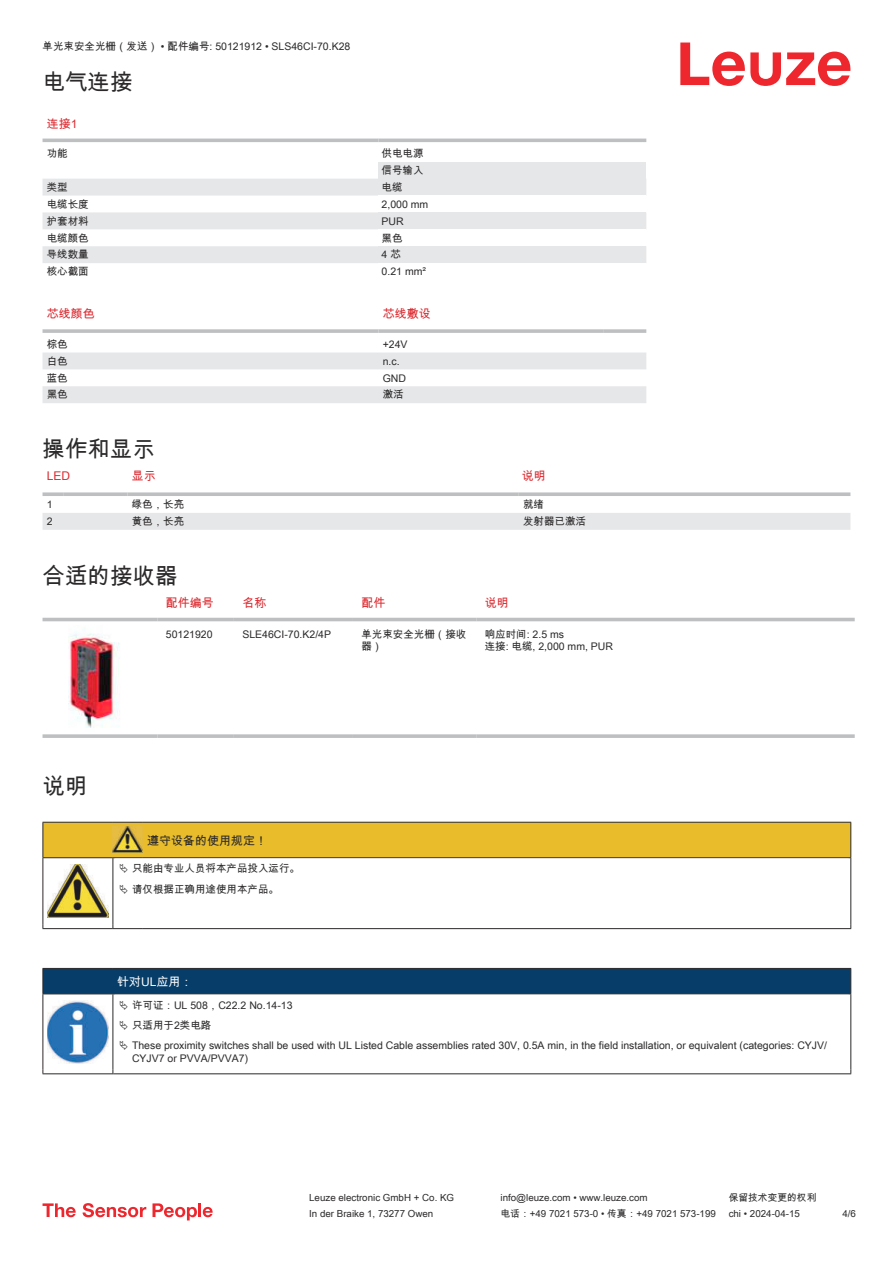
<style>
.page{position:relative;width:893px;height:1263px;background:#fff}
.page>*{position:absolute;margin:0;border:0;box-sizing:border-box;transform-origin:0 0}
.t1{font:22.5px "Arial Unicode MS";color:#2b292a}
.t2{font:12px "Arial Unicode MS";color:#db2a30}
.t3{font:12px "Arial Unicode MS";color:#2b292a}
.t4{font:12px "Arial Unicode MS";color:#fff}
.t5{font:10.5px/20.2px "Arial Unicode MS";color:#2b292a}
.t6{font:9.75px "Arial Unicode MS";color:#2b292a}
</style>
<div class="page">
<svg style="left:680px;top:43px;width:170px;height:43px"></svg>
<svg style="left:43px;top:138px;width:603px;height:1px"></svg>
<svg style="left:43px;top:179px;width:335px;height:84px;fill:#e6e7e9"></svg>
<hr style="left:43px;top:139px;width:335px;height:3px;background:#bdbfc1">
<hr style="left:378px;top:139px;width:268px;height:3px;background:#bdbfc1">
<div style="left:378px;top:162px;width:268px;height:17px;background:#e6e7e9"></div>
<div style="left:378px;top:179px;width:268px;height:17px;background:#e6e7e9"></div>
<div style="left:378px;top:212px;width:268px;height:17px;background:#e6e7e9"></div>
<div style="left:378px;top:246px;width:268px;height:17px;background:#e6e7e9"></div>
<svg style="left:43px;top:352px;width:603px;height:51px"></svg>
<svg style="left:43px;top:329px;width:335px;height:4px"></svg>
<svg style="left:378px;top:329px;width:226px;height:4px"></svg>
<svg style="left:604px;top:329px;width:42px;height:4px"></svg>
<div style="left:43px;top:513px;width:807px;height:17px;background:#e6e7e9"></div>
<svg style="left:43px;top:492px;width:21px;height:4px"></svg>
<svg style="left:64px;top:492px;width:64px;height:4px"></svg>
<svg style="left:128px;top:492px;width:391px;height:4px;background:#c4c6c7"></svg>
<svg style="left:519px;top:492px;width:331px;height:4px"></svg>
<div style="left:43px;top:617px;width:812px;height:5px;background:#eeeeef"></div>
<hr style="left:43px;top:618px;width:114px;height:3px;background:#bdbfc1">
<hr style="left:157px;top:618px;width:77px;height:3px;background:#bdbfc1">
<hr style="left:234px;top:618px;width:119px;height:3px;background:#bdbfc1">
<hr style="left:353px;top:618px;width:123px;height:3px;background:#bdbfc1">
<hr style="left:476px;top:618px;width:379px;height:3px;background:#bdbfc1">
<svg style="left:43px;top:734px;width:114px;height:4px"></svg>
<svg style="left:157px;top:734px;width:77px;height:4px"></svg>
<svg style="left:234px;top:734px;width:119px;height:4px"></svg>
<svg style="left:353px;top:734px;width:123px;height:4px"></svg>
<svg style="left:476px;top:734px;width:379px;height:4px;background:#c3c5c7"></svg>
<img style="left:68px;top:632px;width:52px;height:96px">
<svg style="left:43px;top:1203px;width:33px;height:14px"></svg>
<svg style="left:83px;top:1203px;width:63px;height:14px"></svg>
<svg style="left:153px;top:1203px;width:44px;height:17px"></svg>
<hr style="left:198px;top:1203px;width:3px;height:14px;background:#ed272d">
<svg style="left:203px;top:1207px;width:10px;height:10px"></svg>
<hr style="left:43px;top:858px;width:1px;height:66px;background:#2b292a">
<hr style="left:113px;top:858px;width:1px;height:66px;background:#2b292a">
<hr style="left:850px;top:858px;width:1px;height:66px;background:#2b292a">
<hr style="left:43px;top:928px;width:70px;height:1px;background:#2b292a">
<hr style="left:113px;top:928px;width:30px;height:1px;background:#2b292a">
<hr style="left:143px;top:928px;width:708px;height:1px;background:#2b292a">
<img style="left:47px;top:899px;width:61px;height:19px">
<svg style="left:44px;top:994px;width:806px;height:79px"></svg>
<div style="left:43px;top:968px;width:808px;height:26px;background:#063d69"></div>
<hr style="left:113px;top:993px;width:738px;height:1px;background:#2b292a">
<hr style="left:43px;top:994px;width:1px;height:75px;background:#2b292a">
<hr style="left:113px;top:994px;width:1px;height:75px;background:#2b292a">
<hr style="left:850px;top:994px;width:1px;height:75px;background:#2b292a">
<hr style="left:43px;top:1073px;width:70px;height:1px;background:#2b292a">
<hr style="left:113px;top:1073px;width:738px;height:1px;background:#2b292a">
<img style="left:47px;top:1000px;width:61px;height:63px">
<svg style="left:115px;top:995px;width:734px;height:73px"></svg>
<svg style="left:43px;top:822px;width:808px;height:77px"></svg>
<svg style="left:120px;top:1000px;width:8px;height:9px"></svg>
<svg style="left:120px;top:1020px;width:8px;height:10px"></svg>
<svg style="left:120px;top:1041px;width:8px;height:9px"></svg>
<p class="t5" style="left:43px;top:36px;width:309px">单光束安全光栅（发送） • 配件编号: 50121912 • SLS46CI-70.K28</p>
<h1 class="t1" style="left:43px;top:66px;width:91px">电气连接</h1>
<p class="t2" style="left:47px;top:115px;width:32px">连接1</p>
<p class="t5" style="left:47px;top:143px;width:22px">功能</p>
<p class="t5" style="left:382px;top:145px;width:43px;line-height:17px">供电电源信号输入</p>
<p class="t5" style="left:47px;top:177px;width:22px">类型</p>
<p class="t5" style="left:382px;top:177px;width:22px">电缆</p>
<p class="t5" style="left:47px;top:194px;width:43px">电缆长度</p>
<p class="t5" style="left:382px;top:194px;width:48px">2,000 mm</p>
<p class="t5" style="left:47px;top:211px;width:43px">护套材料</p>
<p class="t5" style="left:382px;top:211px;width:24px">PUR</p>
<p class="t5" style="left:47px;top:227px;width:43px">电缆颜色</p>
<p class="t5" style="left:382px;top:227px;width:22px">黑色</p>
<p class="t5" style="left:47px;top:244px;width:43px">导线数量</p>
<p class="t5" style="left:382px;top:244px;width:21px">4 芯</p>
<p class="t5" style="left:47px;top:261px;width:43px">核心截面</p>
<p class="t5" style="left:382px;top:261px;width:46px">0.21 mm²</p>
<p class="t2" style="left:47px;top:305px;width:49px">芯线颜色</p>
<p class="t2" style="left:383px;top:305px;width:49px">芯线敷设</p>
<p class="t5" style="left:47px;top:334px;width:22px">棕色</p>
<p class="t5" style="left:383px;top:334px;width:26px">+24V</p>
<p class="t5" style="left:47px;top:351px;width:22px">白色</p>
<p class="t5" style="left:383px;top:351px;width:18px">n.c.</p>
<p class="t5" style="left:47px;top:367px;width:22px">蓝色</p>
<p class="t5" style="left:383px;top:367px;width:25px">GND</p>
<p class="t5" style="left:47px;top:384px;width:22px">黑色</p>
<p class="t5" style="left:383px;top:384px;width:22px">激活</p>
<h1 class="t1" style="left:43px;top:433px;width:114px">操作和显示</h1>
<p class="t2" style="left:47px;top:467px;width:25px">LED</p>
<p class="t2" style="left:132px;top:467px;width:25px">显示</p>
<p class="t2" style="left:522px;top:467px;width:25px">说明</p>
<p class="t5" style="left:47px;top:494px;width:7px">1</p>
<p class="t5" style="left:132px;top:494px;width:54px">绿色，长亮</p>
<p class="t5" style="left:523px;top:494px;width:22px">就绪</p>
<p class="t5" style="left:47px;top:511px;width:7px">2</p>
<p class="t5" style="left:132px;top:511px;width:54px">黄色，长亮</p>
<p class="t5" style="left:523px;top:511px;width:64px">发射器已激活</p>
<h1 class="t1" style="left:43px;top:559px;width:136px">合适的接收器</h1>
<p class="t2" style="left:166px;top:594px;width:49px">配件编号</p>
<p class="t2" style="left:242px;top:594px;width:25px">名称</p>
<p class="t2" style="left:361px;top:594px;width:25px">配件</p>
<p class="t2" style="left:485px;top:594px;width:25px">说明</p>
<p class="t5" style="left:166px;top:624px;width:48px">50121920</p>
<p class="t5" style="left:242px;top:624px;width:90px">SLE46CI-70.K2/4P</p>
<p class="t5" style="left:361px;top:627px;width:106px;line-height:12.6px">单光束安全光栅（接收器）</p>
<p class="t5" style="left:485px;top:627px;width:130px;line-height:12.6px">响应时间: 2.5 ms<br>连接: 电缆, 2,000 mm, PUR</p>
<h1 class="t1" style="left:43px;top:770px;width:46px">说明</h1>
<p class="t3" style="left:147px;top:832px;width:121px">遵守设备的使用规定！</p>
<p class="t5" style="left:132px;top:858px;width:169px">只能由专业人员将本产品投入运行。请仅根据正确用途使用本产品。</p>
<p class="t4" style="left:117px;top:973px;width:77px">针对UL应用：</p>
<p class="t5" style="left:132px;top:994px;width:697px">许可证：UL 508，C22.2 No.14-13<br>只适用于2类电路<br>These proximity switches shall be used with UL Listed Cable assemblies rated 30V, 0.5A min, in the field installation, or equivalent (categories: CYJV/</p>
<p class="t5" style="left:132px;top:1048px;width:118px">CYJV7 or PVVA/PVVA7)</p>
<p class="t6" style="left:309px;top:1191px;width:146px">Leuze electronic GmbH + Co. KG</p>
<p class="t6" style="left:501px;top:1191px;width:149px">info@leuze.com • www.leuze.com</p>
<p class="t6" style="left:729px;top:1191px;width:89px">保留技术变更的权利</p>
<p class="t6" style="left:309px;top:1206px;width:126px">In der Braike 1, 73277 Owen</p>
<p class="t6" style="left:501px;top:1206px;width:217px">电话：+49 7021 573-0 • 传真：+49 7021 573-199</p>
<p class="t6" style="left:729px;top:1206px;width:73px">chi • 2024-04-15</p>
<p class="t6" style="left:842px;top:1206px;width:15px">4/6</p>
</div>
